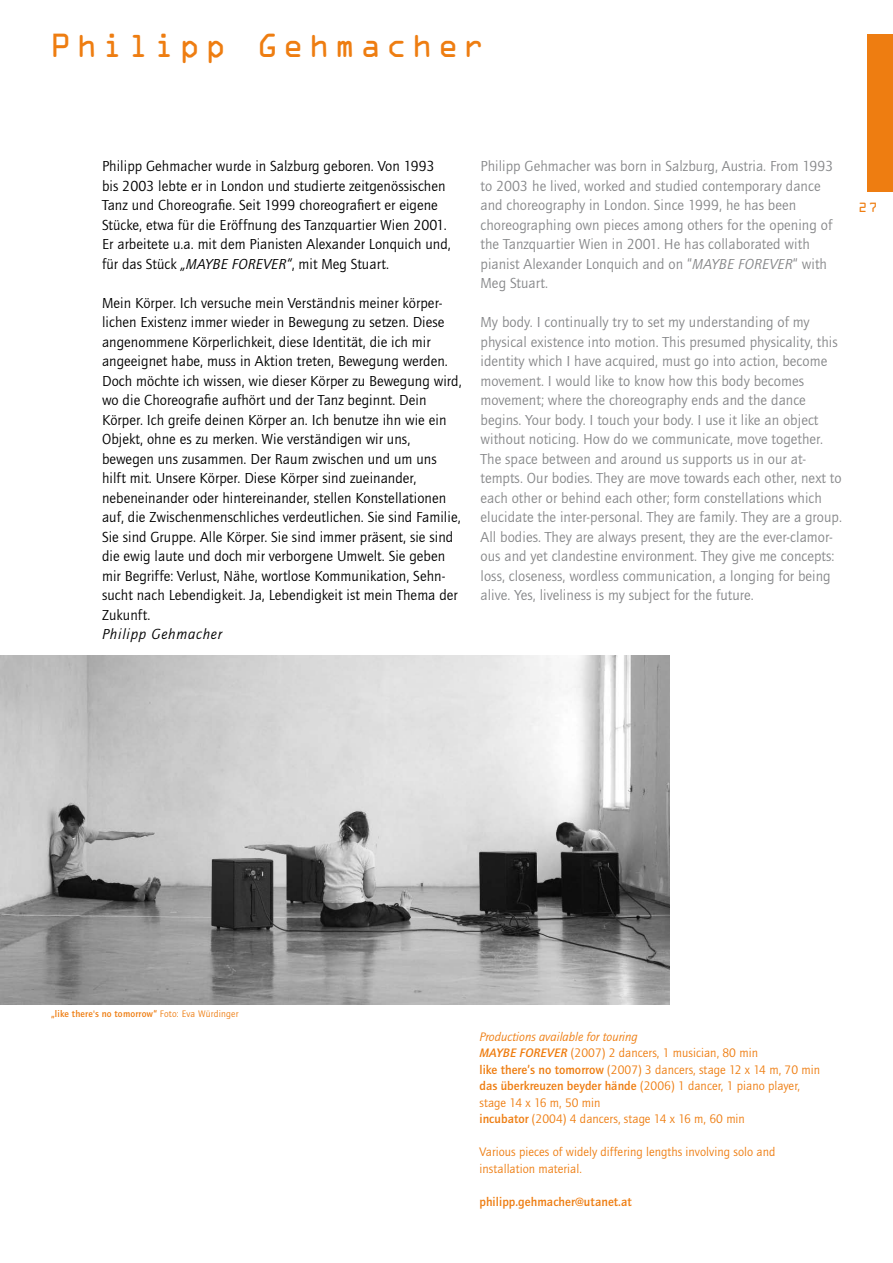
<style>
.page{position:relative;width:893px;height:1263px;background:#fff}
.page>*{position:absolute;margin:0;border:0;box-sizing:border-box;transform-origin:0 0}
.t1{font:30px "OCRA Std";letter-spacing:.14em;color:#ee7d11}
.t2{font:15px/19.5px "Quay Sans EF";letter-spacing:.005em;color:#000}
.t3{font:15px/19.5px "Quay Sans EF";letter-spacing:.005em;color:#87888a}
.t4{font:italic 15px "Quay Sans EF";letter-spacing:.05em;color:#000}
.t5{font:12.75px/16.5px "Quay Sans EF";letter-spacing:.005em;color:#ee7d11}
.t6{font:500 12.75px "Quay Sans EF";letter-spacing:.005em;color:#ee7d11}
.t7{font:12px "OCRA Std";color:#ee7d11}
.t8{font:500 9.75px "Quay Sans EF";letter-spacing:.02em;color:#ee7d11}
.s1{font-style:italic}
.s2{font-weight:400}
.s3{font-weight:500;font-style:italic}
.s4{font-weight:500}
</style>
<div class="page">
<div style="left:867px;top:34px;width:26px;height:157px;background:#ee7d11"></div>
<img style="left:0;top:656px;width:670px;height:348px">
<h1 class="t1" style="left:50px;top:29px;width:436px">Philipp Gehmacher</h1>
<p class="t2" style="left:102px;top:157px;width:350px">Philipp Gehmacher wurde in Salzburg geboren. Von 1993 bis 2003 lebte er in London und studierte zeitgenössischen Tanz und Choreografie. Seit 1999 choreografiert er eigene Stücke, etwa für die Eröffnung des Tanzquartier Wien 2001.<br>Er arbeitete u.a. mit dem Pianisten Alexander Lonquich und, für das Stück <span class="s1">„MAYBE FOREVER“</span>, mit Meg Stuart.</p>
<p class="t2" style="left:102px;top:293px;width:361px">Mein Körper. Ich versuche mein Verständnis meiner körper&shy;lichen Existenz immer wieder in Bewegung zu setzen. Diese angenommene Körperlichkeit, diese Identität, die ich mir angeeignet habe, muss in Aktion treten, Bewegung werden.<br>Doch möchte ich wissen, wie dieser Körper zu Bewegung wird, wo die Choreografie aufhört und der Tanz beginnt. Dein Körper. Ich greife deinen Körper an. Ich benutze ihn wie ein Objekt, ohne es zu merken. Wie verständigen wir uns, bewegen uns zusammen. Der Raum zwischen und um uns hilft mit. Unsere Körper. Diese Körper sind zueinander, nebeneinander oder hintereinander, stellen Konstellationen auf, die Zwischenmenschliches verdeutlichen. Sie sind Familie, Sie sind Gruppe. Alle Körper. Sie sind immer präsent, sie sind die ewig laute und doch mir verborgene Umwelt. Sie geben mir Begriffe: Verlust, Nähe, wortlose Kommunikation, Sehn&shy;sucht nach Lebendigkeit. Ja, Lebendigkeit ist mein Thema der Zukunft.</p>
<p class="t4" style="left:102px;top:626px;width:121px">Philipp Gehmacher</p>
<p class="t3" style="left:480px;top:157px;width:354px">Philipp Gehmacher was born in Salzburg, Austria. From 1993 to 2003 he lived, worked and studied contemporary dance and choreography in London. Since 1999, he has been choreographing own pieces among others for the opening of the Tanzquartier Wien in 2001. He has collaborated with pianist Alexander Lonquich and on “<span class="s1">MAYBE FOREVER</span>“ with Meg Stuart.</p>
<p class="t3" style="left:480px;top:313px;width:363px">My body. I continually try to set my understanding of my physical existence into motion. This presumed physicality, this identity which I have acquired, must go into action, become movement. I would like to know how this body becomes movement; where the choreography ends and the dance begins. Your body. I touch your body. I use it like an object without noticing. How do we communicate, move together.<br>The space between and around us supports us in our at&shy;tempts. Our bodies. They are move towards each other, next to each other or behind each other; form constellations which elucidate the inter-personal. They are family. They are a group.<br>All bodies. They are always present, they are the ever-clamor&shy;ous and yet clandestine environment. They give me concepts: loss, closeness, wordless communication, a longing for being alive. Yes, liveliness is my subject for the future.</p>
<p class="t7" style="left:858px;top:201px;width:20px">27</p>
<p class="t8" style="left:51px;top:1008px;width:189px">„like there's no tomorrow“ <span class="s2">Foto: Eva Würdinger</span></p>
<p class="t5" style="left:479px;top:1028px;width:342px"><span class="s1">Productions available for touring<br></span><span class="s3">MAYBE FOREVER</span> (2007) 2 dancers, 1 musician, 80 min<br><span class="s4">like there’s no tomorrow</span> (2007) 3 dancers, stage 12 x 14 m, 70 min <span class="s4">das überkreuzen beyder hände</span> (2006) 1 dancer, 1 piano player, stage 14 x 16 m, 50 min<br><span class="s4">incubator</span> (2004) 4 dancers, stage 14 x 16 m, 60 min</p>
<p class="t5" style="left:479px;top:1144px;width:297px">Various pieces of widely differing lengths involving solo and installation material.</p>
<p class="t6" style="left:479px;top:1194px;width:154px">philipp.gehmacher@utanet.at</p>
</div>
